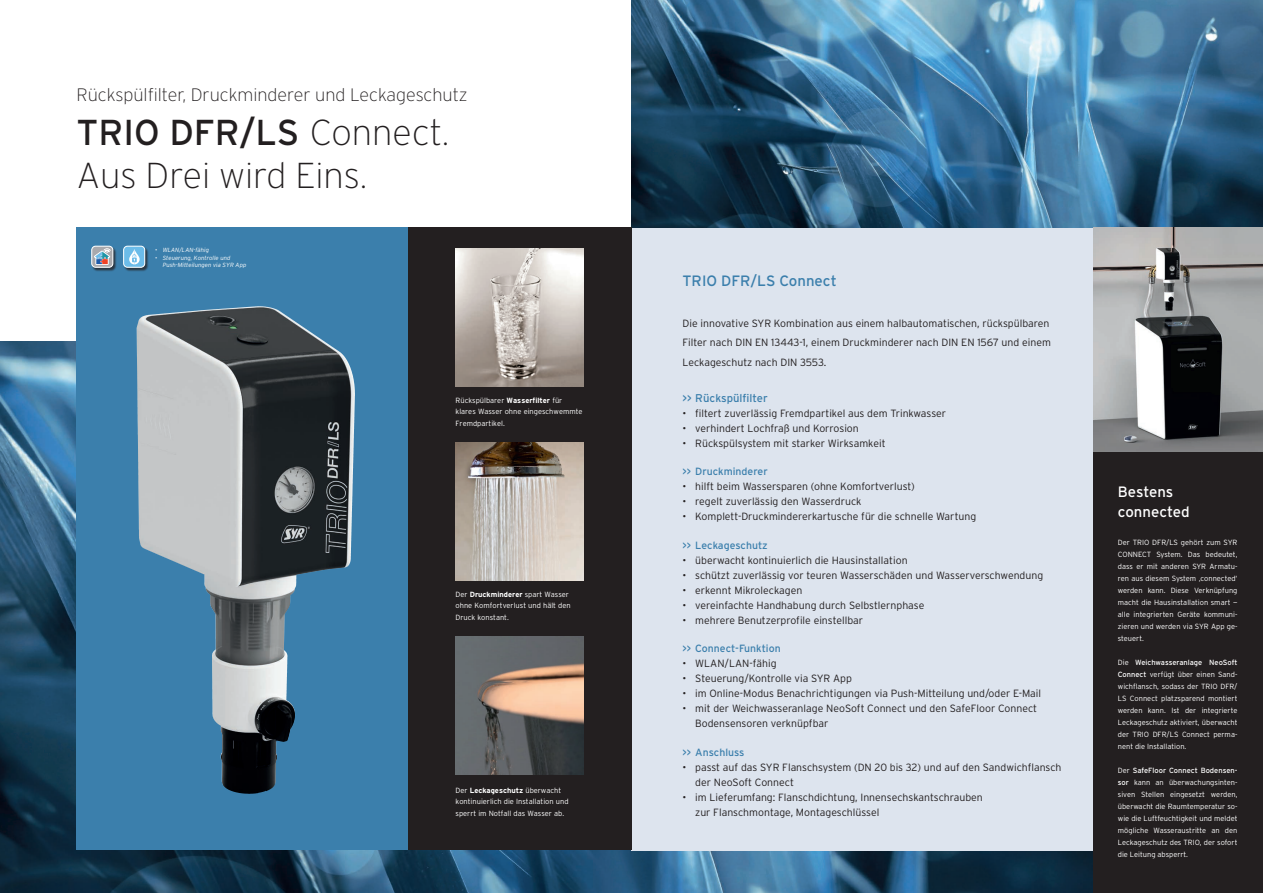
<style>
.page{position:relative;width:1263px;height:893px;background:#fff}
.page>*{position:absolute;margin:0;border:0;box-sizing:border-box;transform-origin:0 0}
.t1{font:36px "Interstate";color:#231f20}
.t2{font:200 36px "Interstate";color:#231f20}
.t3{font:200 18px "Interstate";color:#231f20}
.t4{font:15px "Interstate";color:#3b7fac}
.t5{font:15px "Interstate";color:#fff}
.t6{font:11.25px "Interstate";color:#3b7fac}
.t7{font:300 10.5px/19.5px "Interstate";color:#231f20}
.t8{font:10.5px "Interstate";color:#3b7fac}
.t9{font:300 7.5px/12px "Interstate";color:#fff;text-align:justify}
.t10{font:700 7.5px "Interstate";color:#fff}
.t11{font:italic 300 6px "Interstate";color:#fff}
.s1{font-weight:200}
.s2{font-weight:700}
.s3{font-weight:300}
.s4{font-weight:400}
</style>
<div class="page">
<img style="left:0;top:342px;width:1094px;height:551px">
<svg style="left:77px;top:227px;width:331px;height:623px;fill:#3b7fac"></svg>
<img style="left:137px;top:306px;width:120px;height:240px">
<div style="left:631px;top:227px;width:463px;height:624px;background:#dde4ee"></div>
<div style="left:1094px;top:451px;width:169px;height:442px;background:#231f20"></div>
<img style="left:631px;top:0;width:632px;height:227px">
<div style="left:408px;top:227px;width:223px;height:623px;background:#231f20"></div>
<img style="left:455px;top:248px;width:128px;height:138px">
<img style="left:455px;top:442px;width:128px;height:138px">
<img style="left:455px;top:636px;width:128px;height:138px">
<img style="left:1094px;top:227px;width:169px;height:225px">
<div style="left:124px;top:246px;width:25px;height:26px;background:#231f20;opacity:.75"></div>
<svg style="left:124px;top:246px;width:21px;height:21px"></svg>
<div style="left:123px;top:246px;width:22px;height:22px;border:1px solid #fff;border-radius:4px"></div>
<div style="left:92px;top:246px;width:25px;height:26px;background:#231f20;opacity:.75"></div>
<svg style="left:92px;top:246px;width:21px;height:21px"></svg>
<div style="left:91px;top:246px;width:22px;height:22px;border:1px solid #fff;border-radius:4px"></div>
<p class="t3" style="left:77px;top:85px;width:393px">Rückspülfilter, Druckminderer und Leckageschutz</p>
<p class="t1" style="left:77px;top:112px;width:374px">TRIO DFR/LS <span class="s1">Connect.</span></p>
<p class="t2" style="left:77px;top:156px;width:292px">Aus Drei wird Eins.</p>
<p class="t11" style="left:155px;top:247px;width:55px">• WLAN/LAN-fähig</p>
<p class="t11" style="left:155px;top:254px;width:77px">• Steuerung, Kontrolle und</p>
<p class="t11" style="left:163px;top:262px;width:85px">Push-Mitteilungen via SYR App</p>
<p class="t9" style="left:455px;top:394px;width:108px">Rückspülbarer <span class="s2">Wasserfilter</span> für</p>
<p class="t9" style="left:455px;top:406px;width:129px;line-height:11.2px">klares Wasser ohne eingeschwemmte<br>Fremdpartikel.</p>
<p class="t9" style="left:455px;top:588px;width:115px">Der <span class="s2">Druckminderer</span> spart Wasser</p>
<p class="t9" style="left:455px;top:600px;width:117px">ohne Komfortverlust und hält den</p>
<p class="t9" style="left:455px;top:611px;width:55px">Druck konstant.</p>
<p class="t10" style="left:455px;top:786px;width:107px"><span class="s3">Der</span> Leckageschutz <span class="s3">überwacht</span></p>
<p class="t9" style="left:455px;top:795px;width:115px">kontinuierlich die Installation und</p>
<p class="t9" style="left:455px;top:807px;width:110px">sperrt im Notfall das Wasser ab.</p>
<p class="t4" style="left:682px;top:273px;width:156px">TRIO DFR/LS Connect</p>
<p class="t7" style="left:682px;top:313px;width:370px">Die innovative SYR Kombination aus einem halbautomatischen, rückspülbaren<br>Filter nach DIN EN 13443-1, einem Druckminderer nach DIN EN 1567 und einem<br>Leckageschutz nach DIN 3553.</p>
<p class="t6" style="left:682px;top:392px;width:87px">&gt;&gt; Rückspülfilter</p>
<p class="t7" style="left:682px;top:403px;width:265px">• filtert zuverlässig Fremdpartikel aus dem Trinkwasser</p>
<p class="t7" style="left:682px;top:418px;width:178px">• verhindert Lochfraß und Korrosion</p>
<p class="t7" style="left:682px;top:433px;width:205px">• Rückspülsystem mit starker Wirksamkeit</p>
<p class="t8" style="left:682px;top:466px;width:87px">&gt;&gt; Druckminderer</p>
<p class="t7" style="left:682px;top:477px;width:234px">• hilft beim Wassersparen (ohne Komfortverlust)</p>
<p class="t7" style="left:682px;top:492px;width:180px">• regelt zuverlässig den Wasserdruck</p>
<p class="t7" style="left:682px;top:507px;width:295px">• Komplett-Druckmindererkartusche für die schnelle Wartung</p>
<p class="t8" style="left:682px;top:539px;width:87px">&gt;&gt; Leckageschutz</p>
<p class="t7" style="left:682px;top:550px;width:227px">• überwacht kontinuierlich die Hausinstallation</p>
<p class="t7" style="left:682px;top:565px;width:362px">• schützt zuverlässig vor teuren Wasserschäden und Wasserverschwendung</p>
<p class="t7" style="left:682px;top:580px;width:121px">• erkennt Mikroleckagen</p>
<p class="t7" style="left:682px;top:595px;width:243px">• vereinfachte Handhabung durch Selbstlernphase</p>
<p class="t7" style="left:682px;top:610px;width:182px">• mehrere Benutzerprofile einstellbar</p>
<p class="t8" style="left:682px;top:643px;width:100px">&gt;&gt; Connect-Funktion</p>
<p class="t7" style="left:682px;top:654px;width:96px">• WLAN/LAN-fähig</p>
<p class="t7" style="left:682px;top:669px;width:171px">• Steuerung/Kontrolle via SYR App</p>
<p class="t7" style="left:682px;top:684px;width:360px">• im Online-Modus Benachrichtigungen via Push-Mitteilung und/oder E-Mail</p>
<p class="t7" style="left:682px;top:699px;width:356px">• mit der Weichwasseranlage NeoSoft Connect und den SafeFloor Connect</p>
<p class="t7" style="left:695px;top:714px;width:135px">Bodensensoren verknüpfbar</p>
<p class="t8" style="left:682px;top:746px;width:63px">&gt;&gt; Anschluss</p>
<p class="t7" style="left:682px;top:757px;width:381px">• passt auf das SYR Flanschsystem (DN 20 bis 32) und auf den Sandwichflansch</p>
<p class="t7" style="left:695px;top:772px;width:100px">der NeoSoft Connect</p>
<p class="t7" style="left:682px;top:787px;width:302px">• im Lieferumfang: Flanschdichtung, Innensechskantschrauben</p>
<p class="t7" style="left:695px;top:802px;width:186px">zur Flanschmontage, Montageschlüssel</p>
<p class="t5" style="left:1118px;top:483px;width:57px">Bestens</p>
<p class="t5" style="left:1118px;top:503px;width:73px">connected</p>
<p class="t9" style="left:1118px;top:536px;width:121px">Der TRIO DFR/LS gehört zum SYR CONNECT System. Das bedeutet, dass er mit anderen SYR Armatu&shy;ren aus diesem System ‚connected‘ werden kann. Diese Verknüpfung macht die Hausinstallation smart — alle integrierten Geräte kommuni&shy;zieren und werden via SYR App ge&shy;steuert.</p>
<p class="t9" style="left:1118px;top:656px;width:121px">Die <span class="s4">Weichwasseranlage NeoSoft Connect</span> verfügt über einen Sand&shy;wichflansch, sodass der TRIO DFR/ LS Connect platzsparend montiert werden kann. Ist der integrierte Leckageschutz aktiviert, überwacht der TRIO DFR/LS Connect perma&shy;nent die Installation.</p>
<p class="t9" style="left:1118px;top:764px;width:121px">Der <span class="s4">SafeFloor Connect Bodensen&shy;sor</span> kann an überwachungsinten&shy;siven Stellen eingesetzt werden, überwacht die Raumtemperatur so&shy;wie die Luftfeuchtigkeit und meldet mögliche Wasseraustritte an den Leckageschutz des TRIO, der sofort die Leitung absperrt.</p>
</div>
